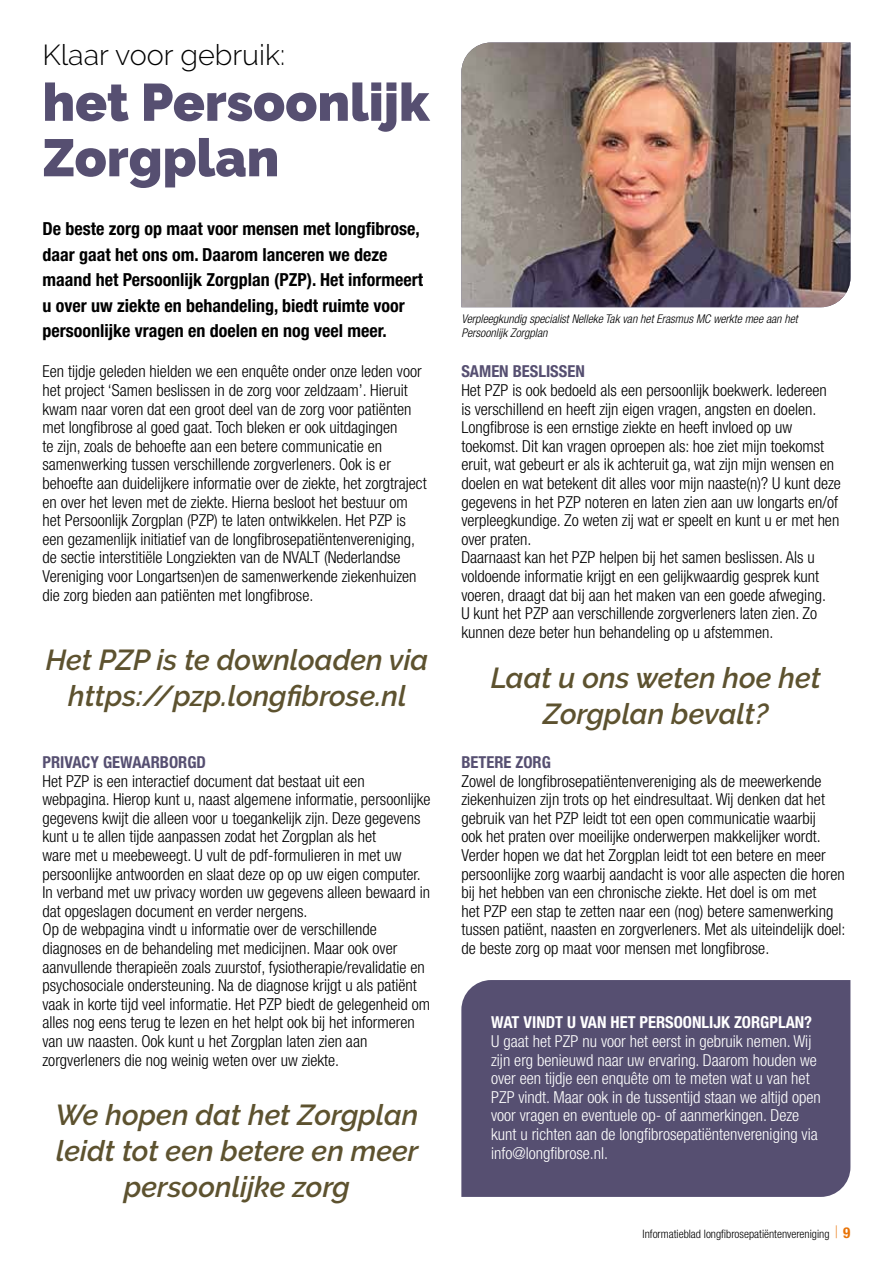
<style>
.page{position:relative;width:893px;height:1263px;background:#fff}
.page>*{position:absolute;margin:0;border:0;box-sizing:border-box;transform-origin:0 0}
.t1{font:900 52.5px/55.5px "Raleway";color:#564f71}
.t2{font:italic 600 28.8px/36px "Raleway";color:#5d522f;text-align:center}
.t3{font:300 28.8px "Raleway";color:#000}
.t4{font:700 condensed 18px/25.5px "Helvetica Neue LT Std";color:#000}
.t5{font:300 condensed 16.5px/18.6px "Helvetica Neue LT Std";color:#000}
.t6{font:300 condensed 16.5px/18.6px "Helvetica Neue LT Std";color:#fff}
.t7{font:700 condensed 16.5px "Helvetica Neue LT Std";color:#564f71}
.t8{font:700 condensed 16.5px "Helvetica Neue LT Std";color:#fff}
.t9{font:italic 300 condensed 12px/14.4px "Helvetica Neue LT Std";color:#000}
.t10{font:300 condensed 11.7px "Helvetica Neue LT Std";color:#000}
.s1{font-size:17.4px;color:#e87307}
.s2{font-weight:700;font-size:15px;color:#e87307}
</style>
<div class="page">
<img style="left:461px;top:43px;width:389px;height:264px">
<div style="left:461px;top:980px;width:389px;height:217px;background:#564f71"></div>
<h2 class="t3" style="left:43px;top:38px;width:244px">Klaar voor gebruik:</h2>
<h1 class="t1" style="left:43px;top:75px;width:388px">het Persoonlijk<br>Zorgplan</h1>
<p class="t4" style="left:43px;top:216px;width:382px">De beste zorg op maat voor mensen met longfibrose, daar gaat het ons om. Daarom lanceren we deze maand het Persoonlijk Zorgplan (PZP). Het informeert u over uw ziekte en behandeling, biedt ruimte voor persoonlijke vragen en doelen en nog veel meer.</p>
<p class="t5" style="left:43px;top:362px;width:386px">Een tijdje geleden hielden we een enquête onder onze leden voor het project ‘Samen beslissen in de zorg voor zeldzaam’. Hieruit kwam naar voren dat een groot deel van de zorg voor patiënten met longfibrose al goed gaat. Toch bleken er ook uitdagingen<br>te zijn, zoals de behoefte aan een betere communicatie en samenwerking tussen verschillende zorgverleners. Ook is er behoefte aan duidelijkere informatie over de ziekte, het zorgtraject en over het leven met de ziekte. Hierna besloot het bestuur om het Persoonlijk Zorgplan (PZP) te laten ontwikkelen. Het PZP is een gezamenlijk initiatief van de longfibrosepatiëntenvereniging, de sectie interstitiële Longziekten van de NVALT (Nederlandse Vereniging voor Longartsen)en de samenwerkende ziekenhuizen die zorg bieden aan patiënten met longfibrose.</p>
<h2 class="t2" style="left:46px;top:641px;width:384px">Het PZP is te downloaden via https://pzp.longfibrose.nl</h2>
<p class="t7" style="left:43px;top:752px;width:165px">PRIVACY GEWAARBORGD</p>
<p class="t5" style="left:43px;top:771px;width:390px">Het PZP is een interactief document dat bestaat uit een webpagina. Hierop kunt u, naast algemene informatie, persoonlijke gegevens kwijt die alleen voor u toegankelijk zijn. Deze gegevens kunt u te allen tijde aanpassen zodat het Zorgplan als het<br>ware met u meebeweegt. U vult de pdf-formulieren in met uw persoonlijke antwoorden en slaat deze op op uw eigen computer.<br>In verband met uw privacy worden uw gegevens alleen bewaard in dat opgeslagen document en verder nergens.<br>Op de webpagina vindt u informatie over de verschillende diagnoses en de behandeling met medicijnen. Maar ook over aanvullende therapieën zoals zuurstof, fysiotherapie/revalidatie en psychosociale ondersteuning. Na de diagnose krijgt u als patiënt vaak in korte tijd veel informatie. Het PZP biedt de gelegenheid om alles nog eens terug te lezen en het helpt ook bij het informeren van uw naasten. Ook kunt u het Zorgplan laten zien aan zorgverleners die nog weinig weten over uw ziekte.</p>
<h2 class="t2" style="left:56px;top:1097px;width:364px">We hopen dat het Zorgplan leidt tot een betere en meer persoonlijke zorg</h2>
<p class="t9" style="left:461px;top:311px;width:338px">Verpleegkundig specialist Nelleke Tak van het Erasmus MC werkte mee aan het<br>Persoonlijk Zorgplan</p>
<p class="t7" style="left:461px;top:361px;width:125px">SAMEN BESLISSEN</p>
<p class="t5" style="left:461px;top:381px;width:381px">Het PZP is ook bedoeld als een persoonlijk boekwerk. Iedereen<br>is verschillend en heeft zijn eigen vragen, angsten en doelen.<br>Longfibrose is een ernstige ziekte en heeft invloed op uw toekomst. Dit kan vragen oproepen als: hoe ziet mijn toekomst eruit, wat gebeurt er als ik achteruit ga, wat zijn mijn wensen en doelen en wat betekent dit alles voor mijn naaste(n)? U kunt deze gegevens in het PZP noteren en laten zien aan uw longarts en/of verpleegkundige. Zo weten zij wat er speelt en kunt u er met hen over praten.<br>Daarnaast kan het PZP helpen bij het samen beslissen. Als u voldoende informatie krijgt en een gelijkwaardig gesprek kunt voeren, draagt dat bij aan het maken van een goede afweging.<br>U kunt het PZP aan verschillende zorgverleners laten zien. Zo kunnen deze beter hun behandeling op u afstemmen.</p>
<h2 class="t2" style="left:491px;top:660px;width:331px">Laat u ons weten hoe het<br>Zorgplan bevalt?</h2>
<p class="t7" style="left:461px;top:752px;width:91px">BETERE ZORG</p>
<p class="t5" style="left:461px;top:771px;width:386px">Zowel de longfibrosepatiëntenvereniging als de meewerkende ziekenhuizen zijn trots op het eindresultaat. Wij denken dat het gebruik van het PZP leidt tot een open communicatie waarbij<br>ook het praten over moeilijke onderwerpen makkelijker wordt.<br>Verder hopen we dat het Zorgplan leidt tot een betere en meer persoonlijke zorg waarbij aandacht is voor alle aspecten die horen bij het hebben van een chronische ziekte. Het doel is om met<br>het PZP een stap te zetten naar een (nog) betere samenwerking tussen patiënt, naasten en zorgverleners. Met als uiteindelijk doel: de beste zorg op maat voor mensen met longfibrose.</p>
<p class="t8" style="left:491px;top:1012px;width:323px">WAT VINDT U VAN HET PERSOONLIJK ZORGPLAN?</p>
<p class="t6" style="left:491px;top:1032px;width:331px">U gaat het PZP nu voor het eerst in gebruik nemen. Wij zijn erg benieuwd naar uw ervaring. Daarom houden we over een tijdje een enquête om te meten wat u van het PZP vindt. Maar ook in de tussentijd staan we altijd open voor vragen en eventuele op- of aanmerkingen. Deze kunt u richten aan de longfibrosepatiëntenvereniging via info@longfibrose.nl.</p>
<p class="t10" style="left:643px;top:1227px;width:209px">Informatieblad longfibrosepatiëntenvereniging <span class="s1">|</span> <span class="s2">9</span></p>
</div>
